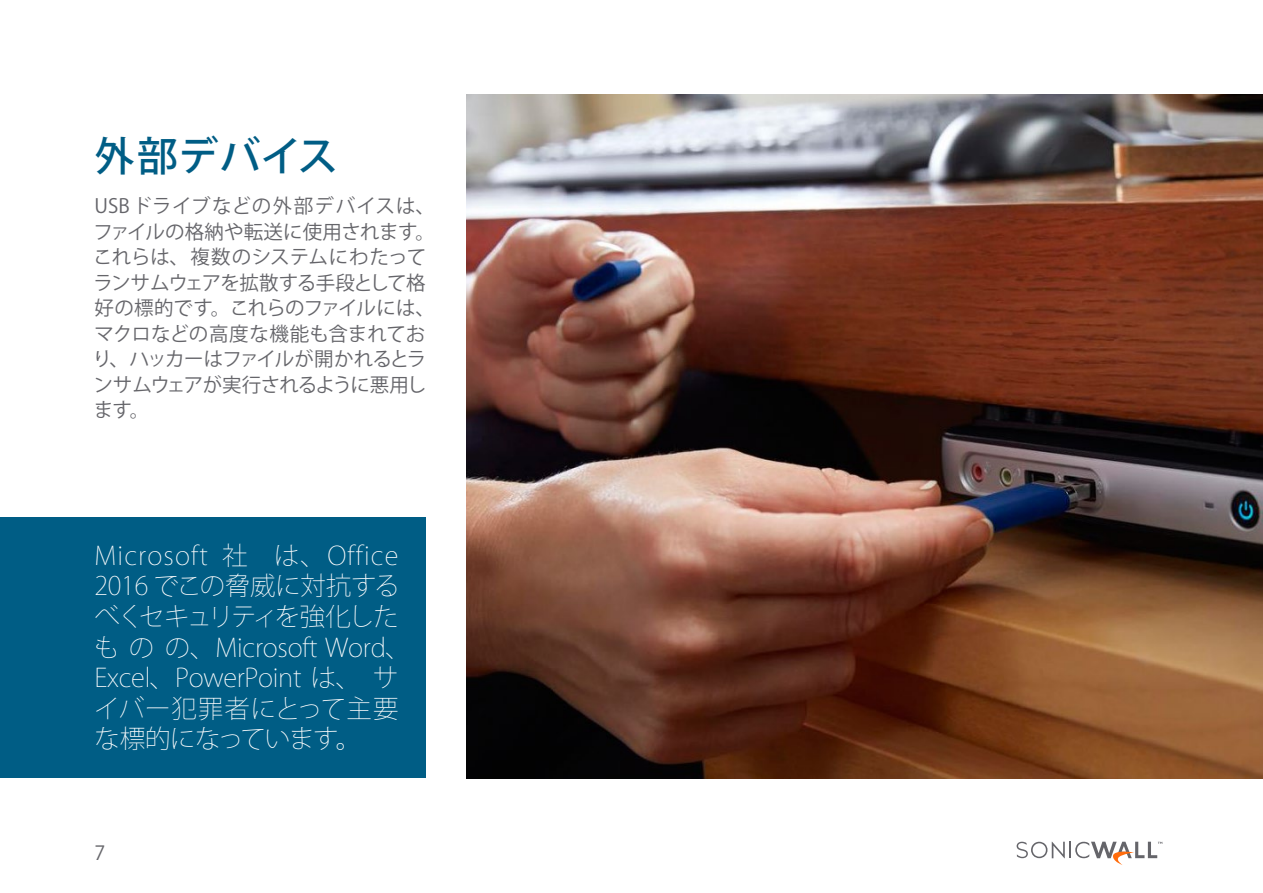
<style>
.page{position:relative;width:1263px;height:893px;background:#fff}
.page>*{position:absolute;margin:0;border:0;box-sizing:border-box;transform-origin:0 0}
.t1{font:500 40.5px "Koz Go Pro";letter-spacing:.01em;color:#005d85}
.t2{font:200 25.5px/30.6px "Koz Go Pro";letter-spacing:-.01em;color:#fff}
.t3{font:19.5px/25.5px "Koz Go Pro";letter-spacing:-.01em;color:#65656a}
</style>
<div class="page">
<svg style="left:1017px;top:842px;width:145px;height:23px"></svg>
<img style="left:466px;top:95px;width:797px;height:683px">
<div style="left:0;top:517px;width:425px;height:261px;background:#005d85"></div>
<h1 class="t1" style="left:94px;top:131px;width:245px">外部デバイス</h1>
<p class="t3" style="left:92px;top:194px;width:344px">USB ドライブなどの外部デバイスは、ファイルの格納や転送に使用されます。これらは、複数のシステムにわたってランサムウェアを拡散する手段として格好の標的です。これらのファイルには、マクロなどの高度な機能も含まれており、ハッカーはファイルが開かれるとランサムウェアが実行されるように悪用します。</p>
<h2 class="t2" style="left:94px;top:540px;width:318px">Microsoft 社 は、Office<br>2016 でこの脅威に対抗するべくセキュリティを強化したものの、Microsoft Word、<br>Excel、PowerPoint は、サイバー犯罪者にとって主要な標的になっています。</h2>
<p class="t3" style="left:94px;top:841px;width:12px">7</p>
</div>
